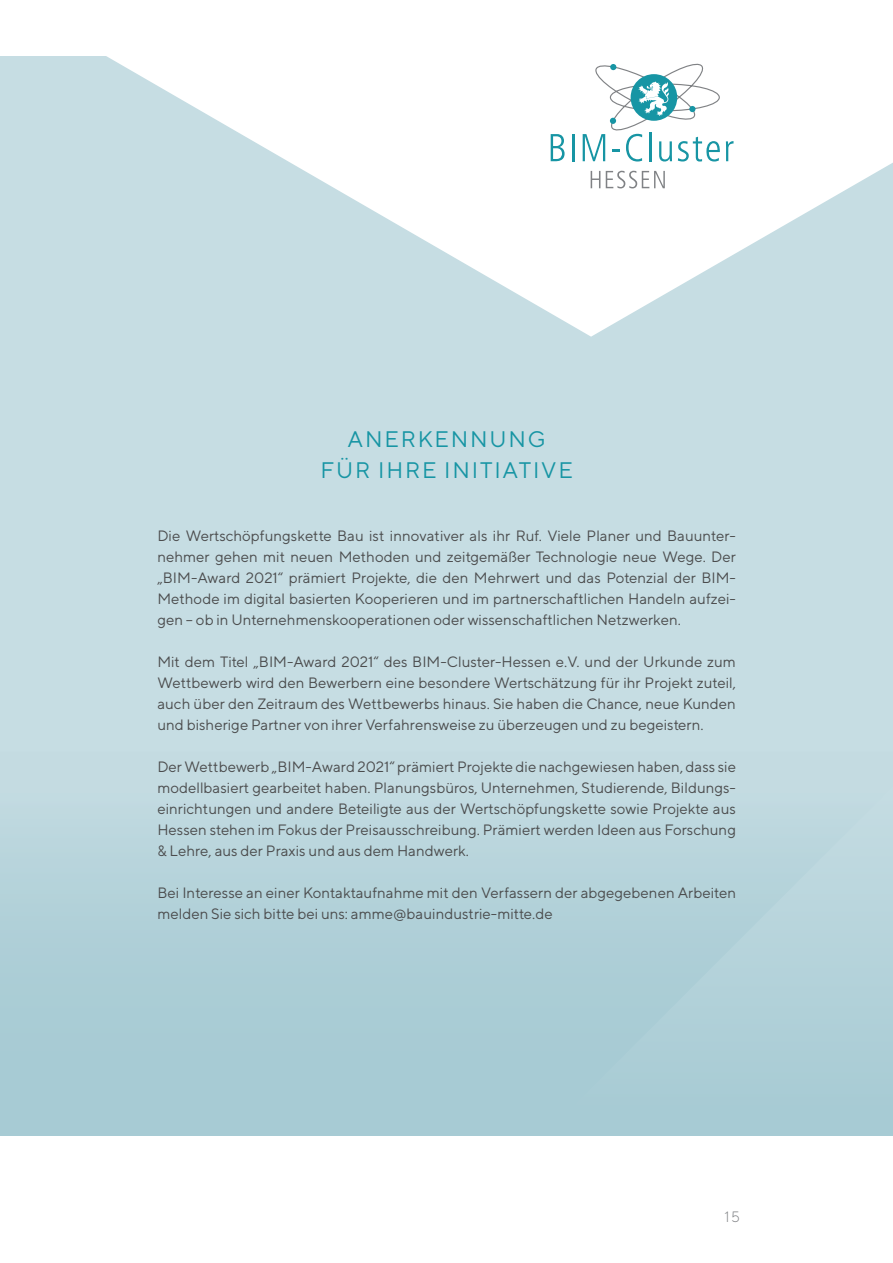
<style>
.page{position:relative;width:893px;height:1263px;background:#fff}
.page>*{position:absolute;margin:0;border:0;box-sizing:border-box;transform-origin:0 0}
.t1{font:22.5px "TT Norms";color:#1795a4}
.t2{font:15px/21px "TT Norms";color:#4b4c4d;text-align:justify}
.t3{font:300 15px "TT Norms";color:#808285}
</style>
<div class="page">
<div style="left:0;top:0;width:893px;height:1135px;background:#c6dde3"></div>
<div style="left:0;top:751px;width:893px;height:384px;background:linear-gradient(to bottom,#c3dbe1,#a2c8d2)"></div>
<svg style="left:9px;top:0;width:884px;height:337px;fill:#fff"></svg>
<svg style="left:551px;top:134px;width:14px;height:27px"></svg>
<hr style="left:572px;top:134px;width:2px;height:27px;background:#1795a4">
<svg style="left:726px;top:141px;width:7px;height:20px"></svg>
<svg style="left:591px;top:171px;width:9px;height:17px"></svg>
<svg style="left:606px;top:171px;width:59px;height:17px"></svg>
<svg style="left:583px;top:60px;width:137px;height:101px"></svg>
<h1 class="t1" style="left:348px;top:425px;width:37px">Anerkennung</h1>
<h1 class="t1" style="left:321px;top:457px;width:17px">für</h1>
<h1 class="t1" style="left:378px;top:457px;width:25px">Ihre</h1>
<h1 class="t1" style="left:444px;top:457px;width:23px">Initiative</h1>
<p class="t2" style="left:157px;top:525px;width:580px">Die Wertschöpfungskette Bau ist innovativer als ihr Ruf. Viele Planer und Bauunter&shy;nehmer gehen mit neuen Methoden und zeitgemäßer Technologie neue Wege. Der „BIM-Award 2021“ prämiert Projekte, die den Mehrwert und das Potenzial der BIM-Methode im digital basierten Kooperieren und im partnerschaftlichen Handeln aufzei&shy;gen – ob in Unternehmenskooperationen oder wissenschaftlichen Netzwerken.</p>
<p class="t2" style="left:157px;top:651px;width:580px">Mit dem Titel „BIM-Award 2021“ des BIM-Cluster-Hessen e.V. und der Urkunde zum Wettbewerb wird den Bewerbern eine besondere Wertschätzung für ihr Projekt zuteil, auch über den Zeitraum des Wettbewerbs hinaus. Sie haben die Chance, neue Kunden und bisherige Partner von ihrer Verfahrensweise zu überzeugen und zu begeistern.</p>
<p class="t2" style="left:157px;top:756px;width:580px">Der Wettbewerb „BIM-Award 2021“ prämiert Projekte die nachgewiesen haben, dass sie modellbasiert gearbeitet haben. Planungsbüros, Unternehmen, Studierende, Bildungs&shy;einrichtungen und andere Beteiligte aus der Wertschöpfungskette sowie Projekte aus Hessen stehen im Fokus der Preisausschreibung. Prämiert werden Ideen aus Forschung &amp; Lehre, aus der Praxis und aus dem Handwerk.</p>
<p class="t2" style="left:157px;top:882px;width:580px">Bei Interesse an einer Kontaktaufnahme mit den Verfassern der abgegebenen Arbeiten melden Sie sich bitte bei uns: amme@bauindustrie-mitte.de</p>
<p class="t3" style="left:725px;top:1207px;width:17px">15</p>
</div>
